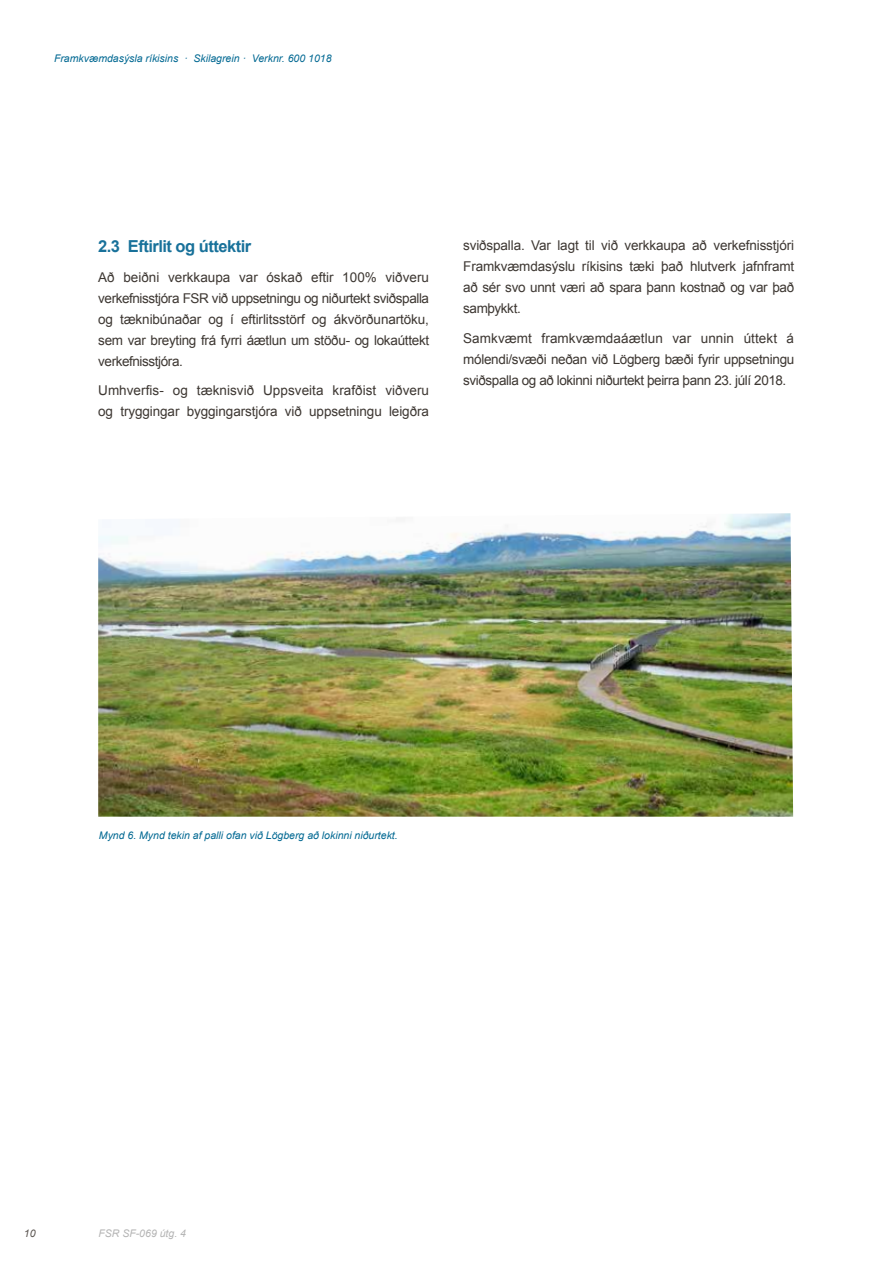
<style>
.page{position:relative;width:893px;height:1263px;background:#fff}
.page>*{position:absolute;margin:0;border:0;box-sizing:border-box;transform-origin:0 0}
.t1{font:700 16.5px "Arial";letter-spacing:-.03em;color:#18719a}
.t2{font:13.5px/21px "Arial";letter-spacing:-.02em;color:#3d3732;text-align:justify}
.t3{font:italic 10.5px "Arial";color:#006892}
.t4{font:italic 10.5px "Arial";color:#b4b4b4}
.t5{font:italic 10.5px "Arial";color:#57514d}
</style>
<div class="page">
<img style="left:98px;top:513px;width:695px;height:304px">
<p class="t3" style="left:54px;top:51px;width:279px">Framkvæmdasýsla ríkisins · Skilagrein · Verknr. 600 1018</p>
<p class="t1" style="left:98px;top:235px;width:155px">2.3 Eftirlit og úttektir</p>
<p class="t2" style="left:98px;top:267px;width:333px">Að beiðni verkkaupa var óskað eftir 100% viðveru verkefnisstjóra FSR við uppsetningu og niðurtekt sviðspalla og tæknibúnaðar og í eftirlitsstörf og ákvörðunartöku, sem var breyting frá fyrri áætlun um stöðu- og lokaúttekt verkefnisstjóra.</p>
<p class="t2" style="left:98px;top:380px;width:332px">Umhverfis- og tæknisvið Uppsveita krafðist viðveru og tryggingar byggingarstjóra við uppsetningu leigðra</p>
<p class="t2" style="left:463px;top:235px;width:333px">sviðspalla. Var lagt til við verkkaupa að verkefnisstjóri Framkvæmdasýslu ríkisins tæki það hlutverk jafnframt að sér svo unnt væri að spara þann kostnað og var það samþykkt.</p>
<p class="t2" style="left:463px;top:328px;width:333px">Samkvæmt framkvæmdaáætlun var unnin úttekt á mólendi/svæði neðan við Lögberg bæði fyrir uppsetningu sviðspalla og að lokinni niðurtekt þeirra þann 23. júlí 2018.</p>
<p class="t3" style="left:99px;top:829px;width:300px">Mynd 6. Mynd tekin af palli ofan við Lögberg að lokinni niðurtekt.</p>
<p class="t5" style="left:24px;top:1227px;width:13px">10</p>
<p class="t4" style="left:98px;top:1227px;width:89px">FSR SF-069 útg. 4</p>
</div>
